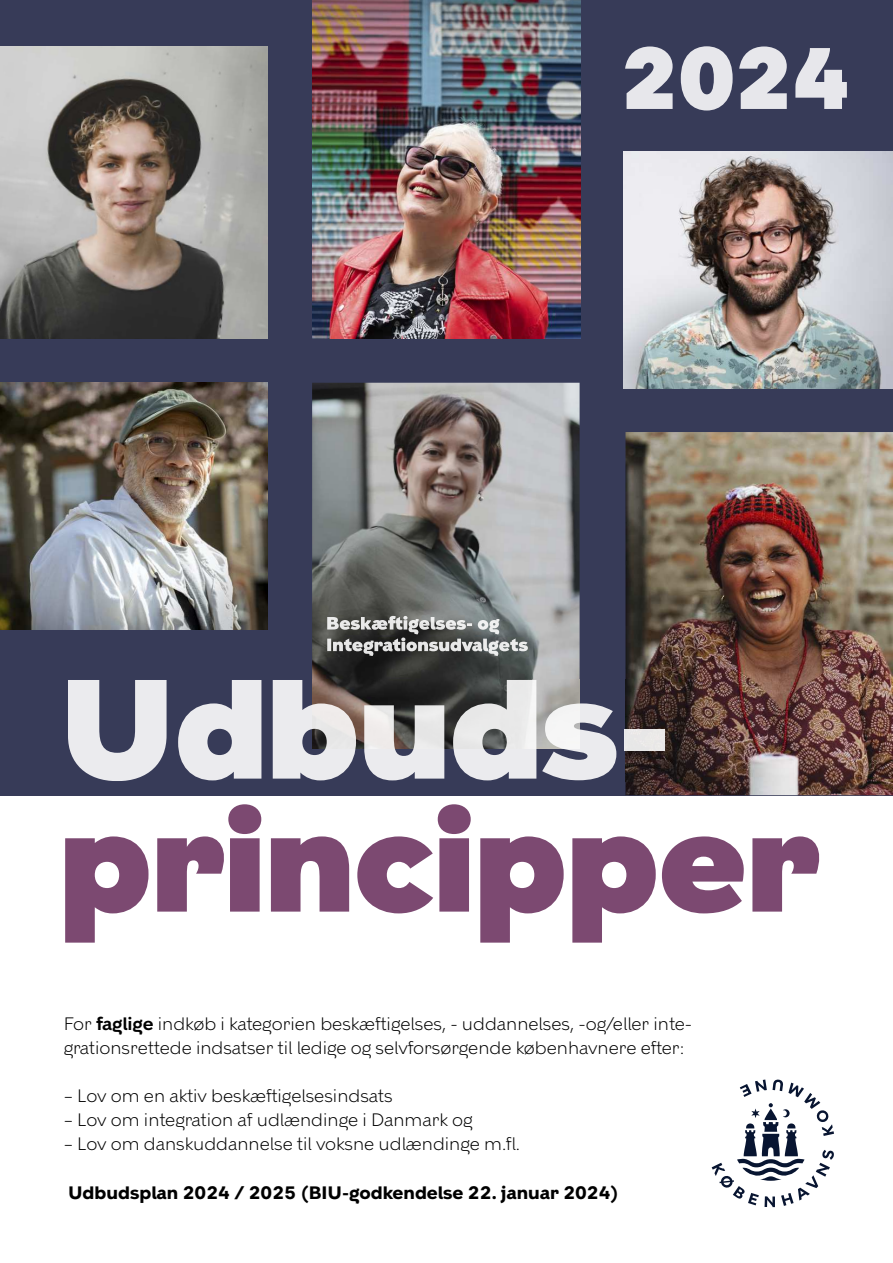
<style>
.page{position:relative;width:893px;height:1263px;background:#fff}
.page>*{position:absolute;margin:0;border:0;box-sizing:border-box;transform-origin:0 0}
.t1{font:900 141px "KBH";color:#7c4971}
.t2{font:900 141px "KBH";color:#ebebee}
.t3{font:900 87px "KBH";color:#e7e7eb}
.t4{font:300 18px/24px "KBH";color:#000}
.t5{font:700 18px "KBH";color:#000}
.s1{font-weight:600}
</style>
<div class="page">
<div style="left:0;top:0;width:893px;height:795px;background:#373b58"></div>
<img style="left:313px;top:0;width:267px;height:338px">
<img style="left:0;top:383px;width:267px;height:246px">
<img style="left:624px;top:151px;width:269px;height:237px">
<img style="left:0;top:47px;width:267px;height:291px">
<img style="left:625px;top:432px;width:268px;height:363px">
<img style="left:312px;top:383px;width:268px;height:297px">
<svg style="left:312px;top:748px;width:268px;height:1px"></svg>
<img style="left:625px;top:680px;width:39px;height:101px">
<img style="left:625px;top:729px;width:39px;height:22px">
<img style="left:312px;top:680px;width:268px;height:68px">
<svg style="left:712px;top:1079px;width:122px;height:128px"></svg>
<img style="left:445px;top:616px;width:55px;height:18px">
<img style="left:327px;top:616px;width:118px;height:18px">
<img style="left:473px;top:637px;width:55px;height:19px">
<img style="left:327px;top:637px;width:146px;height:19px">
<h2 class="t3" style="left:621px;top:28px;width:230px">2024</h2>
<h1 class="t2" style="left:60px;top:647px;width:613px">Udbuds-</h1>
<h1 class="t1" style="left:60px;top:804px;width:761px">principper</h1>
<p class="t4" style="left:64px;top:1013px;width:630px">For <span class="s1">faglige</span> indkøb i kategorien beskæftigelses, - uddannelses, -og/eller inte&shy;grationsrettede indsatser til ledige og selvforsørgende københavnere efter:</p>
<p class="t4" style="left:64px;top:1085px;width:330px">– Lov om en aktiv beskæftigelsesindsats</p>
<p class="t4" style="left:64px;top:1109px;width:410px">– Lov om integration af udlændinge i Danmark og</p>
<p class="t4" style="left:64px;top:1133px;width:458px">– Lov om danskuddannelse til voksne udlændinge m.fl.</p>
<p class="t5" style="left:68px;top:1185px;width:552px">Udbudsplan 2024 / 2025 (BIU-godkendelse 22. januar 2024)</p>
</div>
